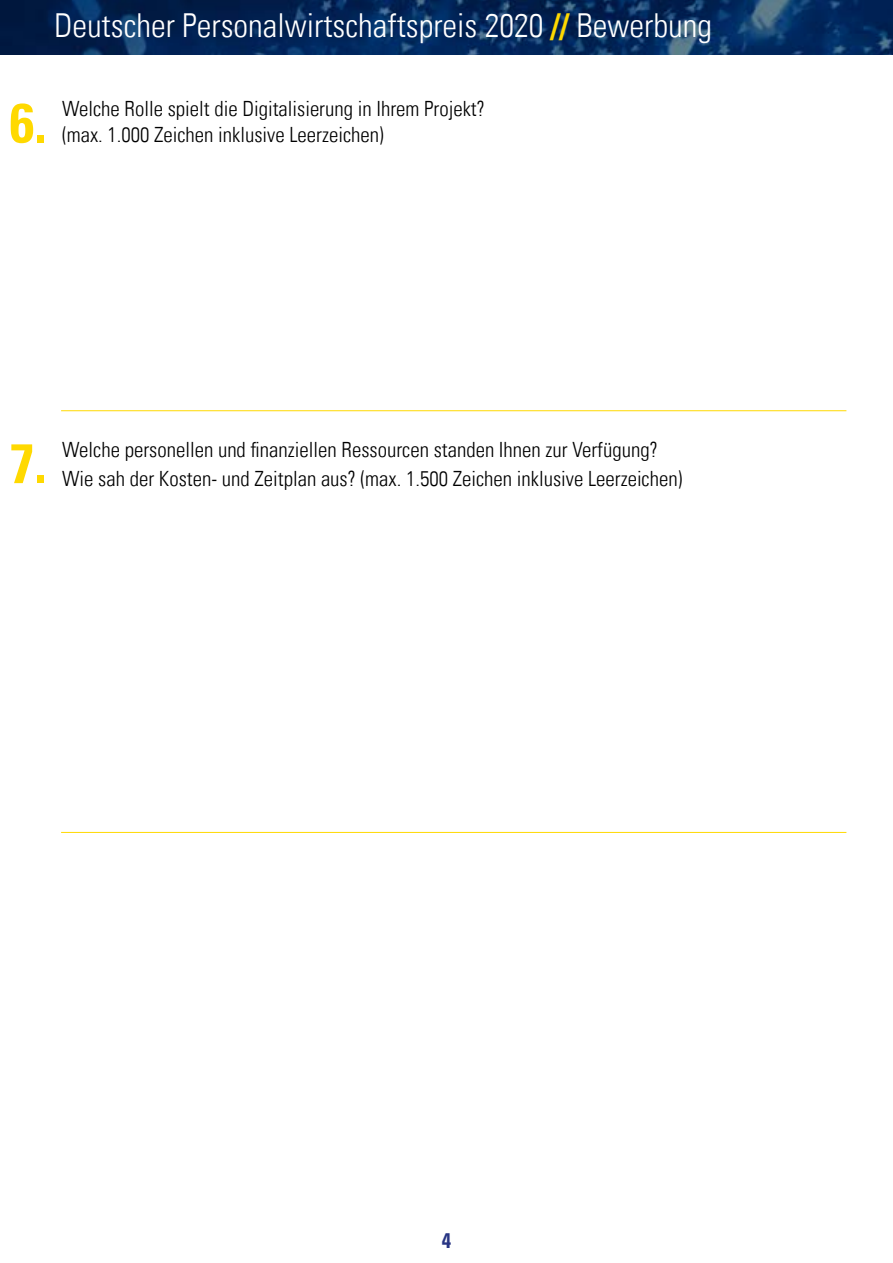
<style>
.page{position:relative;width:893px;height:1263px;background:#fff}
.page>*{position:absolute;margin:0;border:0;box-sizing:border-box;transform-origin:0 0}
.t1{font:700 condensed 55.5px "Univers LT";color:#ffd900}
.t2{font:300 condensed 33px "Univers LT";color:#fff}
.t3{font:300 condensed 21px/28.5px "Univers LT";color:#000}
.t4{font:700 condensed 21px "Univers LT";color:#283583}
.s1{font-weight:700;color:#ffd900}
</style>
<div class="page">
<img style="left:0;top:0;width:893px;height:54px">
<hr style="left:61px;top:410px;width:785px;height:1px;background:#ffd900">
<hr style="left:61px;top:832px;width:785px;height:1px;background:#ffd900">
<h2 class="t2" style="left:54px;top:6px;width:659px">Deutscher Personalwirtschaftspreis 2020 <span class="s1">//</span> Bewerbung</h2>
<h1 class="t1" style="left:10px;top:89px;width:38px">6.</h1>
<p class="t3" style="left:62px;top:96px;width:424px;line-height:25.2px">Welche Rolle spielt die Digitalisierung in Ihrem Projekt? (max. 1.000 Zeichen inklusive Leerzeichen)</p>
<h1 class="t1" style="left:10px;top:429px;width:38px">7.</h1>
<p class="t3" style="left:62px;top:435px;width:622px">Welche personellen und finanziellen Ressourcen standen Ihnen zur Verfügung?<br>Wie sah der Kosten- und Zeitplan aus? (max. 1.500 Zeichen inklusive Leerzeichen)</p>
<p class="t4" style="left:442px;top:1228px;width:11px">4</p>
</div>
